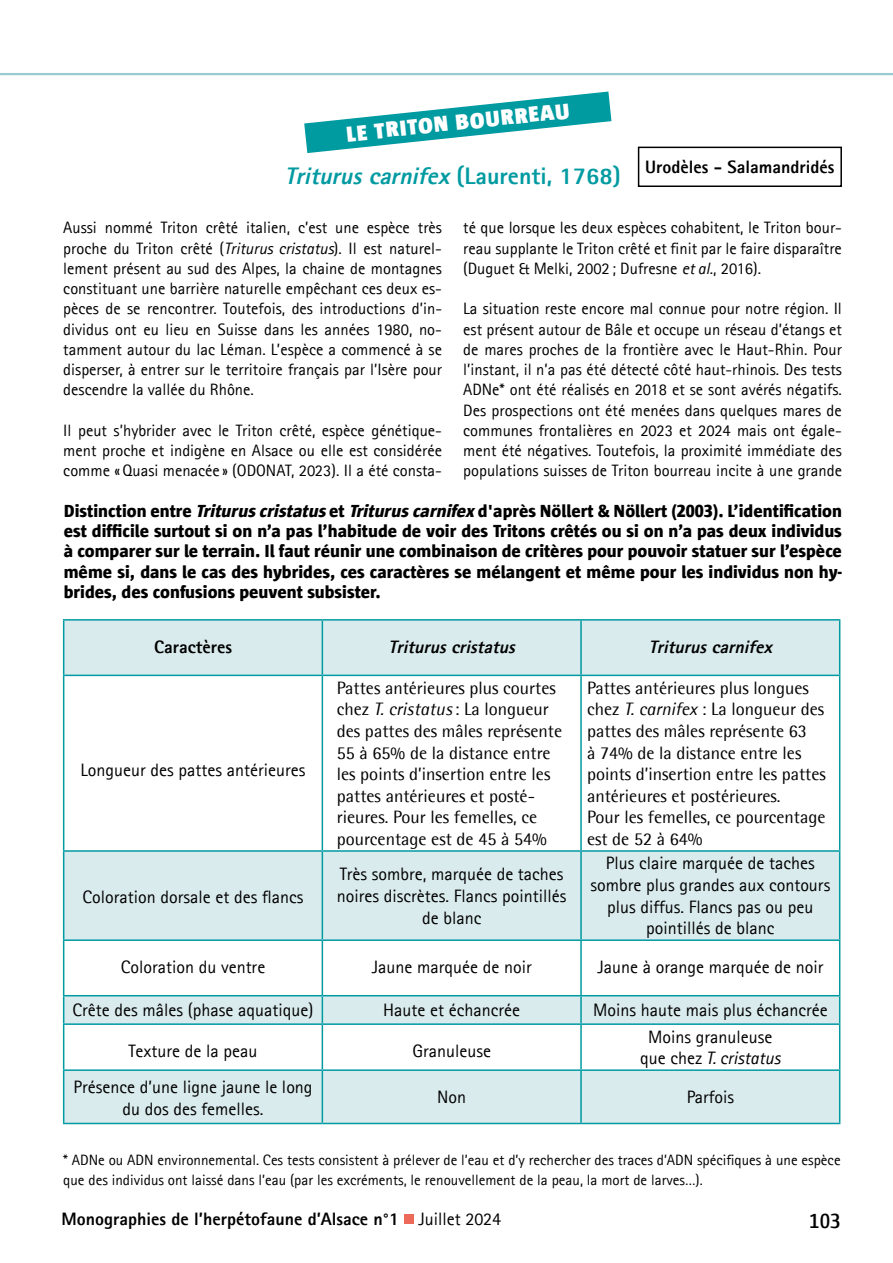
<style>
.page{position:relative;width:893px;height:1263px;background:#fff}
.page>*{position:absolute;margin:0;border:0;box-sizing:border-box;transform-origin:0 0}
.t1{font:italic 800 24px "Rotis Sans Serif";color:#009aa1}
.t2{font:900 22.5px "Sun LF";color:#fff}
.t3{font:600 21px "Sun LF";color:#000}
.t4{font:18px/21.6px "Rotis Sans Serif";color:#000;text-align:center}
.t5{font:18px/21.6px "Rotis Semi Sans";color:#000}
.t6{font:800 18px/20.2px "Sun LF";color:#000;text-align:justify}
.t7{font:800 18px "Rotis Sans Serif";color:#000}
.t8{font:italic 800 18px "Rotis Sans Serif";color:#000}
.t9{font:18px "Rotis Sans Serif Italic 2";color:#000}
.t10{font:16.5px/20.2px "Rotis Sans Serif";color:#000;text-align:justify}
.t11{font:15px/20.2px "Rotis Sans Serif";color:#000}
.s1{font-style:normal}
.s2{font-family:"Rotis Sans Serif Italic 2"}
.s3{font-style:italic}
.s4{font-family:"Rotis Semi Sans Italic 2"}
.s5{font-family:"Rotis Sans Serif"}
.s6{font-weight:400}
</style>
<div class="page">
<div style="left:64px;top:621px;width:775px;height:502px;background:#daebed"></div>
<svg style="left:64px;top:676px;width:775px;height:393px"></svg>
<hr style="left:63px;top:619px;width:259px;height:2px;background:#009aa1">
<hr style="left:63px;top:621px;width:1px;height:54px;background:#009aa1">
<hr style="left:322px;top:619px;width:259px;height:2px;background:#009aa1">
<hr style="left:322px;top:621px;width:1px;height:54px;background:#009aa1">
<hr style="left:581px;top:619px;width:259px;height:2px;background:#009aa1">
<hr style="left:580px;top:621px;width:2px;height:54px;background:#009aa1">
<hr style="left:839px;top:621px;width:1px;height:54px;background:#009aa1">
<hr style="left:63px;top:675px;width:259px;height:1px;background:#009aa1">
<hr style="left:63px;top:676px;width:1px;height:174px;background:#009aa1">
<hr style="left:322px;top:675px;width:259px;height:1px;background:#009aa1">
<hr style="left:322px;top:676px;width:1px;height:174px;background:#009aa1">
<hr style="left:581px;top:675px;width:259px;height:1px;background:#009aa1">
<hr style="left:580px;top:676px;width:2px;height:174px;background:#009aa1">
<hr style="left:839px;top:676px;width:1px;height:174px;background:#009aa1">
<hr style="left:63px;top:850px;width:259px;height:2px;background:#009aa1">
<hr style="left:63px;top:852px;width:1px;height:87px;background:#009aa1">
<hr style="left:322px;top:850px;width:259px;height:2px;background:#009aa1">
<hr style="left:322px;top:852px;width:1px;height:87px;background:#009aa1">
<hr style="left:581px;top:850px;width:259px;height:2px;background:#009aa1">
<hr style="left:580px;top:852px;width:2px;height:87px;background:#009aa1">
<hr style="left:839px;top:852px;width:1px;height:87px;background:#009aa1">
<hr style="left:63px;top:939px;width:259px;height:2px;background:#009aa1">
<hr style="left:63px;top:941px;width:1px;height:54px;background:#009aa1">
<hr style="left:322px;top:939px;width:259px;height:2px;background:#009aa1">
<hr style="left:322px;top:941px;width:1px;height:54px;background:#009aa1">
<hr style="left:581px;top:939px;width:259px;height:2px;background:#009aa1">
<hr style="left:580px;top:941px;width:2px;height:54px;background:#009aa1">
<hr style="left:839px;top:941px;width:1px;height:54px;background:#009aa1">
<hr style="left:63px;top:995px;width:259px;height:1px;background:#009aa1">
<svg style="left:63px;top:996px;width:1px;height:27px"></svg>
<hr style="left:322px;top:995px;width:259px;height:1px;background:#009aa1">
<svg style="left:322px;top:996px;width:1px;height:27px"></svg>
<hr style="left:581px;top:995px;width:259px;height:1px;background:#009aa1">
<hr style="left:580px;top:996px;width:2px;height:27px;background:#009aa1">
<svg style="left:839px;top:996px;width:1px;height:27px"></svg>
<hr style="left:63px;top:1023px;width:259px;height:2px;background:#009aa1">
<hr style="left:63px;top:1025px;width:1px;height:44px;background:#009aa1">
<hr style="left:322px;top:1023px;width:259px;height:2px;background:#009aa1">
<hr style="left:322px;top:1025px;width:1px;height:44px;background:#009aa1">
<hr style="left:581px;top:1023px;width:259px;height:2px;background:#009aa1">
<hr style="left:580px;top:1025px;width:2px;height:44px;background:#009aa1">
<hr style="left:839px;top:1025px;width:1px;height:44px;background:#009aa1">
<hr style="left:63px;top:1069px;width:259px;height:2px;background:#009aa1">
<hr style="left:63px;top:1071px;width:1px;height:52px;background:#009aa1">
<hr style="left:322px;top:1069px;width:259px;height:2px;background:#009aa1">
<hr style="left:322px;top:1071px;width:1px;height:52px;background:#009aa1">
<hr style="left:581px;top:1069px;width:259px;height:2px;background:#009aa1">
<hr style="left:580px;top:1071px;width:2px;height:52px;background:#009aa1">
<hr style="left:839px;top:1071px;width:1px;height:52px;background:#009aa1">
<hr style="left:63px;top:1123px;width:259px;height:1px;background:#009aa1">
<hr style="left:322px;top:1123px;width:259px;height:1px;background:#009aa1">
<hr style="left:581px;top:1123px;width:259px;height:1px;background:#009aa1">
<hr style="left:0;top:73px;width:893px;height:2px;background:#98cbd0">
<div style="left:404px;top:1214px;width:10px;height:10px;background:#ed6a5b"></div>
<svg style="left:304px;top:92px;width:307px;height:61px"></svg>
<div style="left:638px;top:147px;width:204px;height:40px;border:2px solid #000"></div>
<h2 class="t2" style="left:345px;top:121px;width:226px;rotate:-6deg">LE TRITON BOURREAU</h2>
<h1 class="t1" style="left:285px;top:165px;width:337px">Triturus carnifex <span class="s1">(Laurenti, 1768)</span></h1>
<p class="t7" style="left:645px;top:159px;width:191px">Urodèles - Salamandridés</p>
<p class="t10" style="left:63px;top:219px;width:380px">Aussi nommé Triton crêté italien, c’est une espèce très proche du Triton crêté (<span class="s2">Triturus cristatus</span>). Il est naturel&shy;lement présent au sud des Alpes, la chaine de montagnes constituant une barrière naturelle empêchant ces deux es&shy;pèces de se rencontrer. Toutefois, des introductions d’in&shy;dividus ont eu lieu en Suisse dans les années 1980, no&shy;tamment autour du lac Léman. L’espèce a commencé à se disperser, à entrer sur le territoire français par l’Isère pour descendre la vallée du Rhône.</p>
<p class="t10" style="left:63px;top:421px;width:380px">Il peut s’hybrider avec le Triton crêté, espèce génétique&shy;ment proche et indigène en Alsace ou elle est considérée comme «Quasi menacée » (ODONAT, 2023). Il a été consta-</p>
<p class="t10" style="left:463px;top:219px;width:380px">té que lorsque les deux espèces cohabitent, le Triton bour&shy;reau supplante le Triton crêté et finit par le faire disparaître (Duguet &amp; Melki, 2002 ; Dufresne <span class="s2">et al</span>., 2016).</p>
<p class="t10" style="left:463px;top:300px;width:380px">La situation reste encore mal connue pour notre région. Il est présent autour de Bâle et occupe un réseau d’étangs et de mares proches de la frontière avec le Haut-Rhin. Pour l’instant, il n’a pas été détecté côté haut-rhinois. Des tests ADNe* ont été réalisés en 2018 et se sont avérés négatifs.<br>Des prospections ont été menées dans quelques mares de communes frontalières en 2023 et 2024 mais ont égale&shy;ment été négatives. Toutefois, la proximité immédiate des populations suisses de Triton bourreau incite à une grande</p>
<p class="t6" style="left:64px;top:501px;width:780px">Distinction entre <span class="s3">Trituruscristatus</span>et <span class="s3">Trituruscarnifex</span> d'après Nöllert &amp; Nöllert (2003). L’identification est difficile surtout si on n’a pas l’habitude de voir des Tritons crêtés ou si on n’a pas deux individus à comparer sur le terrain. Il faut réunir une combinaison de critères pour pouvoir statuer sur l’espèce même si, dans le cas des hybrides, ces caractères se mélangent et même pour les individus non hy&shy;brides, des confusions peuvent subsister.</p>
<p class="t7" style="left:154px;top:639px;width:79px">Caractères</p>
<p class="t8" style="left:389px;top:639px;width:132px">Triturus cristatus</p>
<p class="t8" style="left:649px;top:639px;width:129px">Triturus carnifex</p>
<p class="t4" style="left:81px;top:760px;width:226px">Longueur des pattes antérieures</p>
<p class="t4" style="left:83px;top:887px;width:222px">Coloration dorsale et des flancs</p>
<p class="t5" style="left:337px;top:678px;width:227px">Pattes antérieures plus courtes chez <span class="s4">T. cristatus</span> : La longueur des pattes des mâles représente<br>55 à 65% de la distance entre les points d’insertion entre les pattes antérieures et posté&shy;rieures. Pour les femelles, ce pourcentage est de 45 à 54%</p>
<p class="t5" style="left:587px;top:678px;width:240px">Pattes antérieures plus longues chez <span class="s4">T. carnifex</span> : La longueur des pattes des mâles représente 63<br>à 74% de la distance entre les points d’insertion entre les pattes antérieures et postérieures.<br>Pour les femelles, ce pourcentage est de 52 à 64%</p>
<p class="t4" style="left:337px;top:865px;width:231px">Très sombre, marquée de taches noires discrètes. Flancs pointillés de blanc</p>
<p class="t4" style="left:590px;top:854px;width:241px">Plus claire marquée de taches sombre plus grandes aux contours plus diffus. Flancs pas ou peu pointillés de blanc</p>
<p class="t4" style="left:121px;top:957px;width:146px">Coloration du ventre</p>
<p class="t4" style="left:372px;top:957px;width:161px">Jaune marquée de noir</p>
<p class="t4" style="left:597px;top:957px;width:227px">Jaune à orange marquée de noir</p>
<p class="t4" style="left:73px;top:1000px;width:242px">Crête des mâles (phase aquatique)</p>
<p class="t4" style="left:383px;top:1000px;width:138px">Haute et échancrée</p>
<p class="t4" style="left:593px;top:1000px;width:236px">Moins haute mais plus échancrée</p>
<p class="t4" style="left:129px;top:1041px;width:130px">Texture de la peau</p>
<p class="t4" style="left:412px;top:1041px;width:80px">Granuleuse</p>
<p class="t4" style="left:648px;top:1027px;width:126px">Moins granuleuse</p>
<p class="t9" style="left:640px;top:1050px;width:142px"><span class="s5">que chez</span> T. cristatus</p>
<p class="t4" style="left:73px;top:1077px;width:241px">Présence d’une ligne jaune le long du dos des femelles.</p>
<p class="t4" style="left:437px;top:1087px;width:30px">Non</p>
<p class="t4" style="left:687px;top:1087px;width:49px">Parfois</p>
<p class="t11" style="left:63px;top:1151px;width:779px">* ADNe ou ADN environnemental. Ces tests consistent à prélever de l’eau et d’y rechercher des traces d’ADN spécifiques à une espèce que des individus ont laissé dans l’eau (par les excréments, le renouvellement de la peau, la mort de larves…).</p>
<p class="t7" style="left:62px;top:1211px;width:441px">Monographies de l’herpétofaune d’Alsace n°1 <span class="s6">Juillet 2024</span></p>
<p class="t3" style="left:809px;top:1209px;width:33px">103</p>
</div>
